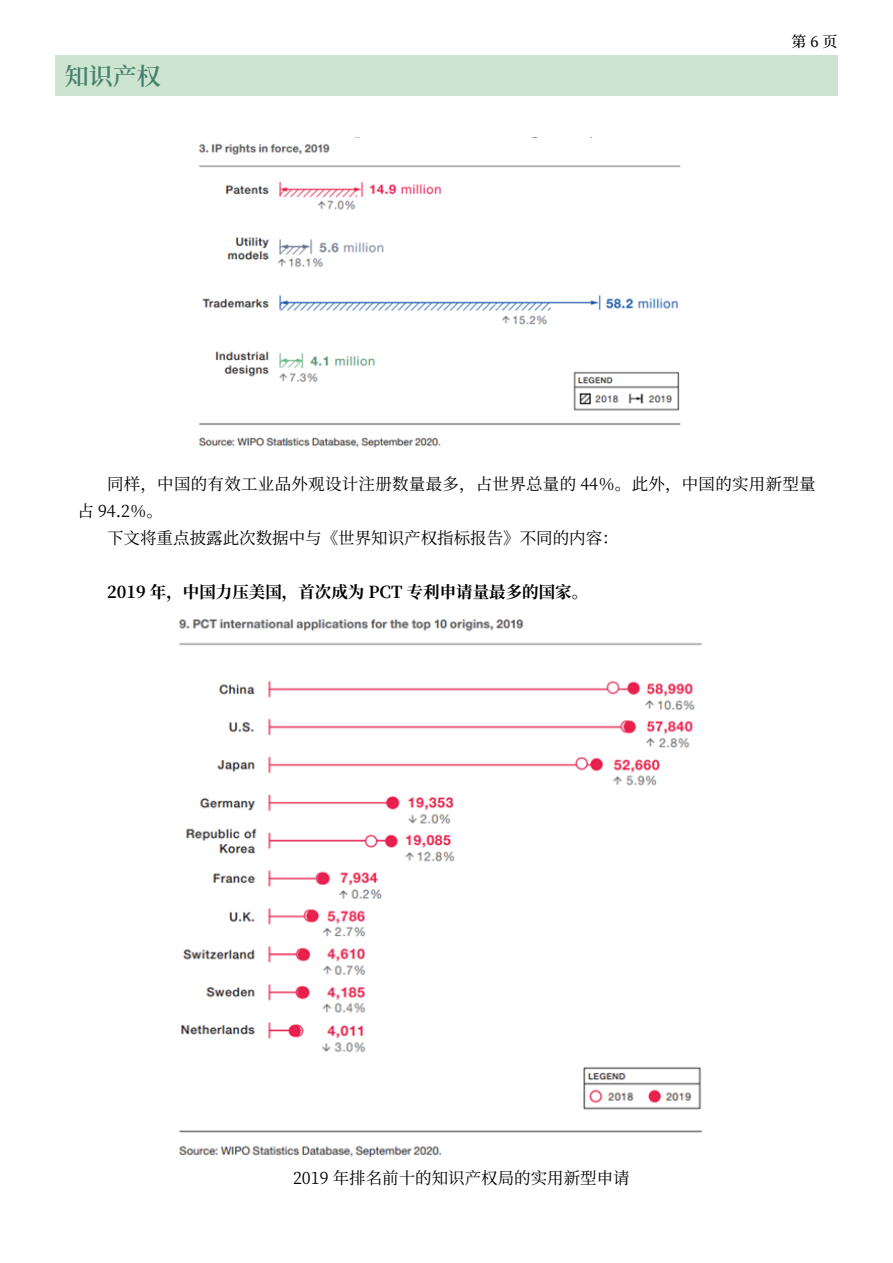
<style>
.page{position:relative;width:893px;height:1263px;background:#fff}
.page>*{position:absolute;margin:0;border:0;box-sizing:border-box;transform-origin:0 0}
.t1{font:600 24px "Source Han Serif CN";color:#44806b}
.t2{font:16.5px "Source Han Serif CN";color:#000}
.t3{font:700 16.5px "Source Han Serif CN";color:#000}
.t4{font:500 15px "Source Han Serif CN";color:#000}
</style>
<div class="page">
<div style="left:55px;top:55px;width:782px;height:41px;background:#cde4d0"></div>
<img style="left:198px;top:143px;width:483px;height:305px">
<img style="left:178px;top:619px;width:525px;height:539px">
<h1 class="t1" style="left:65px;top:63px;width:97px">知识产权</h1>
<p class="t4" style="left:792px;top:33px;width:47px">第 6 页</p>
<p class="t2" style="left:107px;top:474px;width:710px">同样，中国的有效工业品外观设计注册数量最多，占世界总量的 44％。此外，中国的实用新型量</p>
<p class="t2" style="left:77px;top:501px;width:87px">占 94.2％。</p>
<p class="t2" style="left:107px;top:528px;width:513px">下文将重点披露此次数据中与《世界知识产权指标报告》不同的内容：</p>
<p class="t3" style="left:107px;top:582px;width:483px">2019 年，中国力压美国，首次成为 PCT 专利申请量最多的国家。</p>
<p class="t2" style="left:293px;top:1168px;width:338px">2019 年排名前十的知识产权局的实用新型申请</p>
</div>
